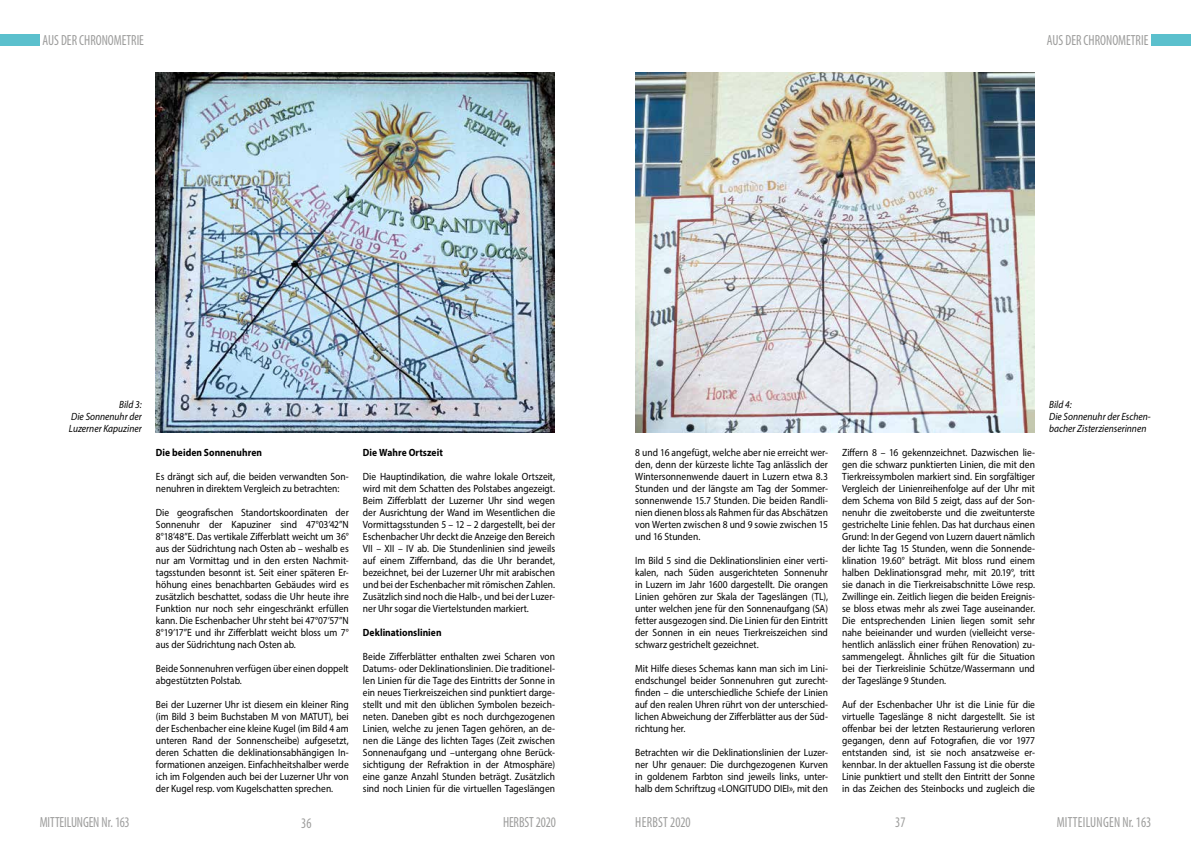
<style>
.page{position:relative;width:1191px;height:842px;background:#fff}
.page>*{position:absolute;margin:0;border:0;box-sizing:border-box;transform-origin:0 0}
.t1{font:condensed 14.7px "Myriad Pro";color:#9d9d9c;scale:.9 1}
.t2{font:condensed 14.7px "Myriad Pro";letter-spacing:.02em;color:#9d9d9c;scale:.9 1}
.t3{font:10.5px/12px "Myriad Pro";color:#000;text-align:justify;scale:.9 1}
.t4{font:italic 10.5px/12px "Myriad Pro";color:#000;text-align:justify;scale:.9 1}
.t5{font:700 10.5px "Myriad Pro";letter-spacing:.005em;color:#000;scale:.9 1}
.s1{font-style:italic}
.s2{color:#9f9f9f}
</style>
<div class="page">
<div style="left:0;top:34px;width:40px;height:11px;background:#5bc0cd"></div>
<div style="left:1151px;top:34px;width:40px;height:11px;background:#5bc0cd"></div>
<img style="left:156px;top:72px;width:399px;height:360px">
<img style="left:635px;top:72px;width:399px;height:360px">
<h1 class="t1" style="left:43px;top:31px;width:114px">AUS DER CHRONOMETRIE</h1>
<h1 class="t1" style="left:1047px;top:31px;width:114px">AUS DER CHRONOMETRIE</h1>
<p class="t4" style="left:69px;top:398px;width:82px;text-indent:50px">Bild 3:<br>Die Sonnenuhr der Luzerner Kapuziner</p>
<p class="t4" style="left:1049px;top:398px;width:114px;text-align:left">Bild 4:<br>Die Sonnenuhr der Eschen&shy;bacher Zisterzienserinnen</p>
<p class="t5" style="left:156px;top:446px;width:119px">Die beiden Sonnenuhren</p>
<p class="t3" style="left:156px;top:470px;width:216px">Es drängt sich auf, die beiden verwandten Son&shy;nenuhren in direktem Vergleich zu betrachten:</p>
<p class="t3" style="left:156px;top:506px;width:216px">Die geografischen Standortskoordinaten der Sonnenuhr der Kapuziner sind 47°03<span class="s1">’</span>42”N 8°18’48”E. Das vertikale Zifferblatt weicht um 36° aus der Südrichtung nach Osten ab – weshalb es nur am Vormittag und in den ersten Nachmit&shy;tagsstunden besonnt ist. Seit einer späteren Er&shy;höhung eines benachbarten Gebäudes wird es zusätzlich beschattet, sodass die Uhr heute ihre Funktion nur noch sehr eingeschränkt erfüllen kann. Die Eschenbacher Uhr steht bei 47°07<span class="s1">’</span>57”N 8°19<span class="s1">’</span>17”E und ihr Zifferblatt weicht bloss um 7° aus der Südrichtung nach Osten ab.</p>
<p class="t3" style="left:156px;top:662px;width:216px">Beide Sonnenuhren verfügen über einen doppelt abgestützten Polstab.</p>
<p class="t3" style="left:156px;top:698px;width:216px">Bei der Luzerner Uhr ist diesem ein kleiner Ring (im Bild 3 beim Buchstaben M von MATUT), bei der Eschenbacher eine kleine Kugel (im Bild 4 am unteren Rand der Sonnenscheibe) aufgesetzt, deren Schatten die deklinationsabhängigen In&shy;formationen anzeigen. Einfachheitshalber werde ich im Folgenden auch bei der Luzerner Uhr von der Kugel resp. vom Kugelschatten sprechen.</p>
<p class="t5" style="left:363px;top:446px;width:90px">Die Wahre Ortszeit</p>
<p class="t3" style="left:363px;top:470px;width:215px">Die Hauptindikation, die wahre lokale Ortszeit, wird mit dem Schatten des Polstabes angezeigt.<br>Beim Zifferblatt der Luzerner Uhr sind wegen der Ausrichtung der Wand im Wesentlichen die Vormittagsstunden 5 – 12 – 2 dargestellt, bei der Eschenbacher Uhr deckt die Anzeige den Bereich VII – XII – IV ab. Die Stundenlinien sind jeweils auf einem Ziffernband, das die Uhr berandet, bezeichnet, bei der Luzerner Uhr mit arabischen und bei der Eschenbacher mit römischen Zahlen.<br>Zusätzlich sind noch die Halb-, und bei der Luzer&shy;ner Uhr sogar die Viertelstunden markiert.</p>
<p class="t5" style="left:363px;top:626px;width:89px">Deklinationslinien</p>
<p class="t3" style="left:363px;top:650px;width:215px">Beide Zifferblätter enthalten zwei Scharen von Datums- oder Deklinationslinien. Die traditionel&shy;len Linien für die Tage des Eintritts der Sonne in ein neues Tierkreiszeichen sind punktiert darge&shy;stellt und mit den üblichen Symbolen bezeich&shy;neten. Daneben gibt es noch durchgezogenen Linien, welche zu jenen Tagen gehören, an de&shy;nen die Länge des lichten Tages (Zeit zwischen Sonnenaufgang und –untergang ohne Berück&shy;sichtigung der Refraktion in der Atmosphäre) eine ganze Anzahl Stunden beträgt. Zusätzlich sind noch Linien für die virtuellen Tageslängen</p>
<p class="t3" style="left:635px;top:446px;width:216px">8 und 16 angefügt, welche aber nie erreicht wer&shy;den, denn der kürzeste lichte Tag anlässlich der Wintersonnenwende dauert in Luzern etwa 8.3<br>Stunden und der längste am Tag der Sommer&shy;sonnenwende 15.7 Stunden. Die beiden Randli&shy;nien dienen bloss als Rahmen für das Abschätzen von Werten zwischen 8 und 9 sowie zwischen 15 und 16 Stunden.</p>
<p class="t3" style="left:635px;top:554px;width:216px">Im Bild 5 sind die Deklinationslinien einer verti&shy;kalen, nach Süden ausgerichteten Sonnenuhr in Luzern im Jahr 1600 dargestellt. Die orangen Linien gehören zur Skala der Tageslängen (TL), unter welchen jene für den Sonnenaufgang (SA) fetter ausgezogen sind. Die Linien für den Eintritt der Sonnen in ein neues Tierkreiszeichen sind schwarz gestrichelt gezeichnet.</p>
<p class="t3" style="left:635px;top:662px;width:216px">Mit Hilfe dieses Schemas kann man sich im Lini&shy;endschungel beider Sonnenuhren gut zurecht&shy;finden – die unterschiedliche Schiefe der Linien auf den realen Uhren rührt von der unterschied&shy;lichen Abweichung der Zifferblätter aus der Süd&shy;richtung her.</p>
<p class="t3" style="left:635px;top:746px;width:216px">Betrachten wir die Deklinationslinien der Luzer&shy;ner Uhr genauer: Die durchgezogenen Kurven in goldenem Farbton sind jeweils links, unter&shy;halb dem Schriftzug «LONGITUDO DIEI», mit den</p>
<p class="t3" style="left:842px;top:446px;width:216px">Ziffern 8 – 16 gekennzeichnet. Dazwischen lie&shy;gen die schwarz punktierten Linien, die mit den Tierkreissymbolen markiert sind. Ein sorgfältiger Vergleich der Linienreihenfolge auf der Uhr mit dem Schema von Bild 5 zeigt, dass auf der Son&shy;nenuhr die zweitoberste und die zweitunterste gestrichelte Linie fehlen. Das hat durchaus einen Grund: In der Gegend von Luzern dauert nämlich der lichte Tag 15 Stunden, wenn die Sonnende&shy;klination 19.60° beträgt. Mit bloss rund einem halben Deklinationsgrad mehr, mit 20.19°, tritt sie danach in die Tierkreisabschnitte Löwe resp.<br>Zwillinge ein. Zeitlich liegen die beiden Ereignis&shy;se bloss etwas mehr als zwei Tage auseinander.<br>Die entsprechenden Linien liegen somit sehr nahe beieinander und wurden (vielleicht verse&shy;hentlich anlässlich einer frühen Renovation) zu&shy;sammengelegt. Ähnliches gilt für die Situation bei der Tierkreislinie Schütze/Wassermann und der Tageslänge 9 Stunden.</p>
<p class="t3" style="left:842px;top:698px;width:216px">Auf der Eschenbacher Uhr ist die Linie für die virtuelle Tageslänge 8 nicht dargestellt. Sie ist offenbar bei der letzten Restaurierung verloren gegangen, denn auf Fotografien, die vor 1977 entstanden sind, ist sie noch ansatzweise er&shy;kennbar. In der aktuellen Fassung ist die oberste Linie punktiert und stellt den Eintritt der Sonne in das Zeichen des Steinbocks und zugleich die</p>
<h1 class="t1" style="left:40px;top:813px;width:102px">MITTEILUNGE<span class="s2">N Nr. 163</span></h1>
<h1 class="t1" style="left:301px;top:814px;width:13px">36</h1>
<h1 class="t1" style="left:503px;top:813px;width:60px">HERBST 2020</h1>
<h1 class="t2" style="left:635px;top:813px;width:63px">HERBST 2020</h1>
<h1 class="t1" style="left:895px;top:813px;width:13px">37</h1>
<h1 class="t2" style="left:1056px;top:813px;width:107px">MITTEILUNGEN Nr. 163</h1>
</div>
